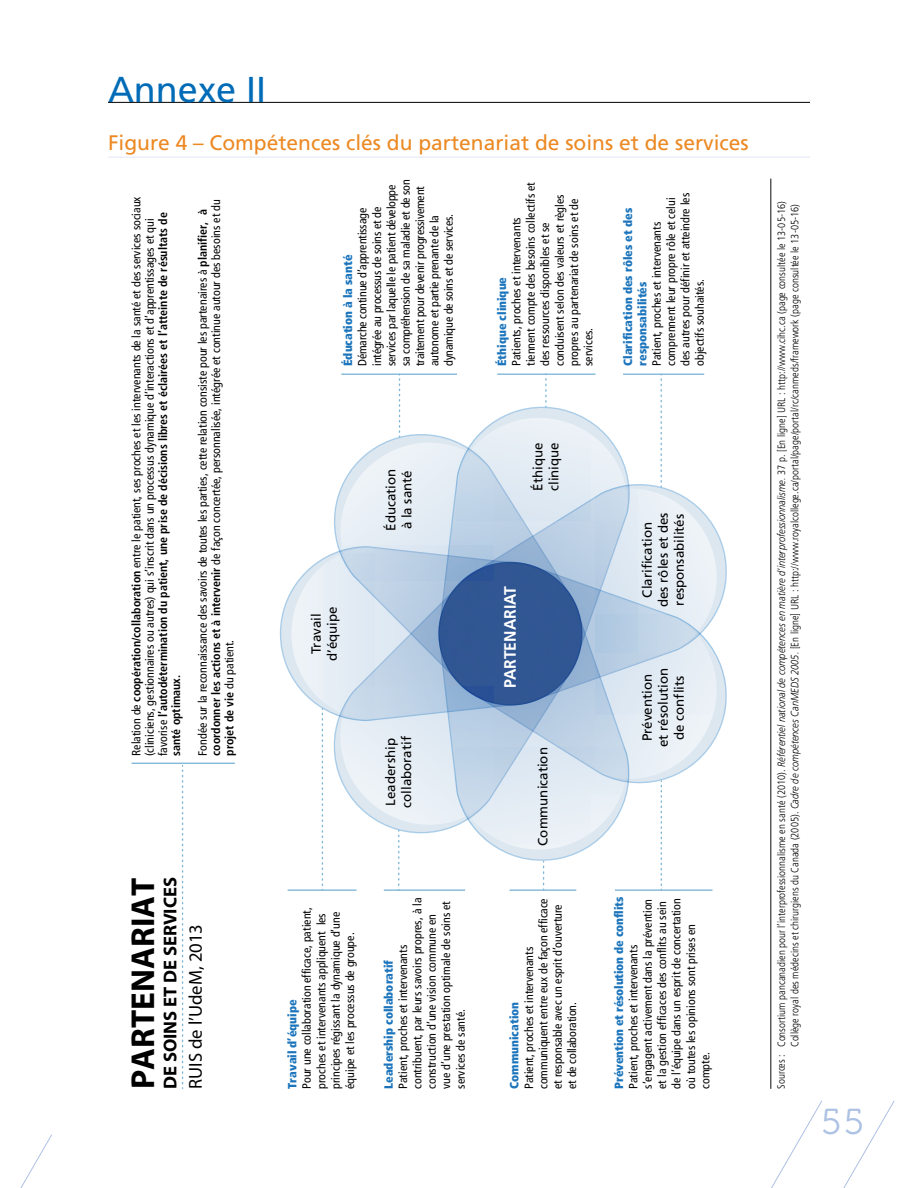
<style>
.page{position:relative;width:918px;height:1188px;background:#fff}
.page>*{position:absolute;margin:0;border:0;box-sizing:border-box;transform-origin:0 0}
.t1{font:36px "Frutiger LT Std";color:#006bb6}
.t2{font:36px "Museo 300";color:#aec2e4}
.t3{font:700 33.3px "Myriad Pro";color:#000}
.t4{font:21px "Frutiger LT Std";color:#ec8923}
.t5{font:700 18.6px "Myriad Pro";color:#000}
.t6{font:18.6px "Myriad Pro";color:#000}
.t7{font:700 16.5px "Frutiger";color:#fff;scale:.96 1}
.t8{font:13.35px/15.9px "Frutiger";color:#000;text-align:center}
.t9{font:condensed 12px/14.4px "Frutiger";color:#000}
.t10{font:900 condensed 12px/14.4px "Frutiger";color:#1c75bc}
.t11{font:300 condensed 10.65px/13.4px "Frutiger";color:#000}
.s1{font-weight:700}
.s2{font-style:italic;font-stretch:normal}
</style>
<div class="page">
<svg style="left:20px;top:1134px;width:32px;height:54px"></svg>
<svg style="left:843px;top:1100px;width:52px;height:88px"></svg>
<svg style="left:771px;top:1100px;width:51px;height:88px"></svg>
<hr style="left:108px;top:102px;width:702px;height:1px;background:#000">
<hr style="left:108px;top:157px;width:702px;height:1px;background:#e1e7f5">
<hr style="left:771px;top:179px;width:1px;height:910px;background:#231f20">
<hr style="left:288px;top:889px;width:69px;height:2px;background:#7cb5d8">
<hr style="left:510px;top:889px;width:66px;height:2px;background:#7cb5d8">
<hr style="left:384px;top:889px;width:81px;height:2px;background:#7cb5d8">
<hr style="left:132px;top:763px;width:103px;height:1px;background:#7cb5d8">
<svg style="left:182px;top:766px;width:1px;height:323px"></svg>
<hr style="left:615px;top:889px;width:98px;height:2px;background:#7cb5d8">
<svg style="left:281px;top:374px;width:445px;height:516px"></svg>
<h1 class="t1" style="left:108px;top:68px;width:160px">Annexe II</h1>
<h3 class="t4" style="left:108px;top:130px;width:642px">Figure 4 – Compétences clés du partenariat de soins et de services</h3>
<p class="t9" style="left:130px;top:756px;width:561px;line-height:13.4px;rotate:-90deg">Relation de <span class="s1">coopération/collaboration</span> entre le patient, ses proches et les intervenants de la santé et des services sociaux (cliniciens, gestionnaires ou autres) qui s’inscrit dans un processus dynamique d’interactions et d’apprentissages et qui favorise <span class="s1">l’autodétermination du patient, une prise de décisions libres et éclairées et l’atteinte de résultats de santé optimaux.</span></p>
<p class="t9" style="left:196px;top:756px;width:558px;line-height:13.4px;rotate:-90deg">Fondée sur la reconnaissance des savoirs de toutes les parties, cette relation consiste pour les partenaires à <span class="s1">planifier, à coordonner les actions et à intervenir</span> de façon concertée, personnalisée, intégrée et continue autour des besoins et du <span class="s1">projet de vie</span> du patient.</p>
<h2 class="t3" style="left:121px;top:1089px;width:212px;rotate:-90deg">PARTENARIAT</h2>
<h3 class="t5" style="left:158px;top:1089px;width:213px;rotate:-90deg">DE SOINS ET DE SERVICES</h3>
<h3 class="t6" style="left:184px;top:1089px;width:166px;rotate:-90deg">RUIS de l’UdeM, 2013</h3>
<p class="t9" style="left:355px;top:366px;width:188px;rotate:-90deg">Démarche continue d’apprentissage intégrée au processus de soins et de services par laquelle le patient développe sa compréhension de sa maladie et de son traitement pour devenir progressivement autonome et partie prenante de la dynamique de soins et de services.</p>
<p class="t10" style="left:341px;top:366px;width:113px;rotate:-90deg">Éducation à la santé</p>
<p class="t9" style="left:509px;top:366px;width:185px;rotate:-90deg">Patients, proches et intervenants tiennent compte des besoins collectifs et des ressources disponibles et se conduisent selon des valeurs et règles propres au partenariat de soins et de services.</p>
<p class="t10" style="left:495px;top:366px;width:91px;rotate:-90deg">Éthique clinique</p>
<p class="t9" style="left:650px;top:366px;width:175px;rotate:-90deg">Patient, proches et intervenants comprennent leur propre rôle et celui des autres pour définir et atteindre les objectifs souhaités.</p>
<p class="t10" style="left:621px;top:366px;width:160px;rotate:-90deg">Clarification des rôles et des responsabilités</p>
<p class="t8" style="left:308px;top:661px;width:56px;rotate:-90deg">Travail d’équipe</p>
<p class="t8" style="left:383px;top:531px;width:64px;text-align:left;rotate:-90deg">Éducation à la santé</p>
<p class="t8" style="left:383px;top:808px;width:73px;text-align:left;rotate:-90deg">Leadership collaboratif</p>
<p class="t9" style="left:300px;top:1089px;width:183px;rotate:-90deg">Pour une collaboration efficace, patient, proches et intervenants appliquent les principes régissant la dynamique d’une équipe et les processus de groupe.</p>
<p class="t10" style="left:285px;top:1089px;width:91px;rotate:-90deg">Travail d’équipe</p>
<p class="t9" style="left:396px;top:1089px;width:193px;rotate:-90deg">Patient, proches et intervenants contribuent, par leurs savoirs propres, à la construction d’une vision commune en vue d’une prestation optimale de soins et services de santé.</p>
<p class="t10" style="left:381px;top:1089px;width:130px;rotate:-90deg">Leadership collaboratif</p>
<p class="t8" style="left:530px;top:491px;width:50px;text-align:left;rotate:-90deg">Éthique clinique</p>
<h3 class="t7" style="left:500px;top:688px;width:107px;rotate:-90deg">PARTENARIAT</h3>
<p class="t8" style="left:535px;top:846px;width:100px;rotate:-90deg">Communication</p>
<p class="t9" style="left:522px;top:1089px;width:192px;rotate:-90deg">Patient, proches et intervenants communiquent entre eux de façon efficace et responsable avec un esprit d’ouverture et de collaboration.</p>
<p class="t10" style="left:507px;top:1089px;width:88px;rotate:-90deg">Communication</p>
<p class="t8" style="left:639px;top:607px;width:96px;rotate:-90deg">Clarification des rôles et des responsabilités</p>
<p class="t8" style="left:639px;top:747px;width:81px;rotate:-90deg">Prévention et résolution de conflits</p>
<p class="t10" style="left:612px;top:1089px;width:193px;rotate:-90deg">Prévention et résolution de conflits</p>
<p class="t9" style="left:626px;top:1089px;width:192px;rotate:-90deg">Patient, proches et intervenants s’engagent activement dans la prévention et la gestion efficaces des conflits au sein de l’équipe dans un esprit de concertation où toutes les opinions sont prises en compte.</p>
<p class="t11" style="left:775px;top:1047px;width:847px;rotate:-90deg">Consortium pancanadien pour l’interprofessionnalisme en santé (2010). <span class="s2">Référentiel national de compétences en matière d’interprofessionnalisme.</span> 37 p. [En ligne] URL : http://www.cihc.ca (page consultée le 13-05-16)<br>Collège royal des médecins et chirurgiens du Canada (2005). <span class="s2">Cadre de compétences CanMEDS 2005.</span> [En ligne] URL : http://www.royalcollege.ca/portal/page/portal/rc/canmeds/framework (page consultée le 13-05-16)</p>
<p class="t11" style="left:775px;top:1089px;width:36px;rotate:-90deg">Sources :</p>
<h1 class="t2" style="left:821px;top:1102px;width:45px">55</h1>
</div>
